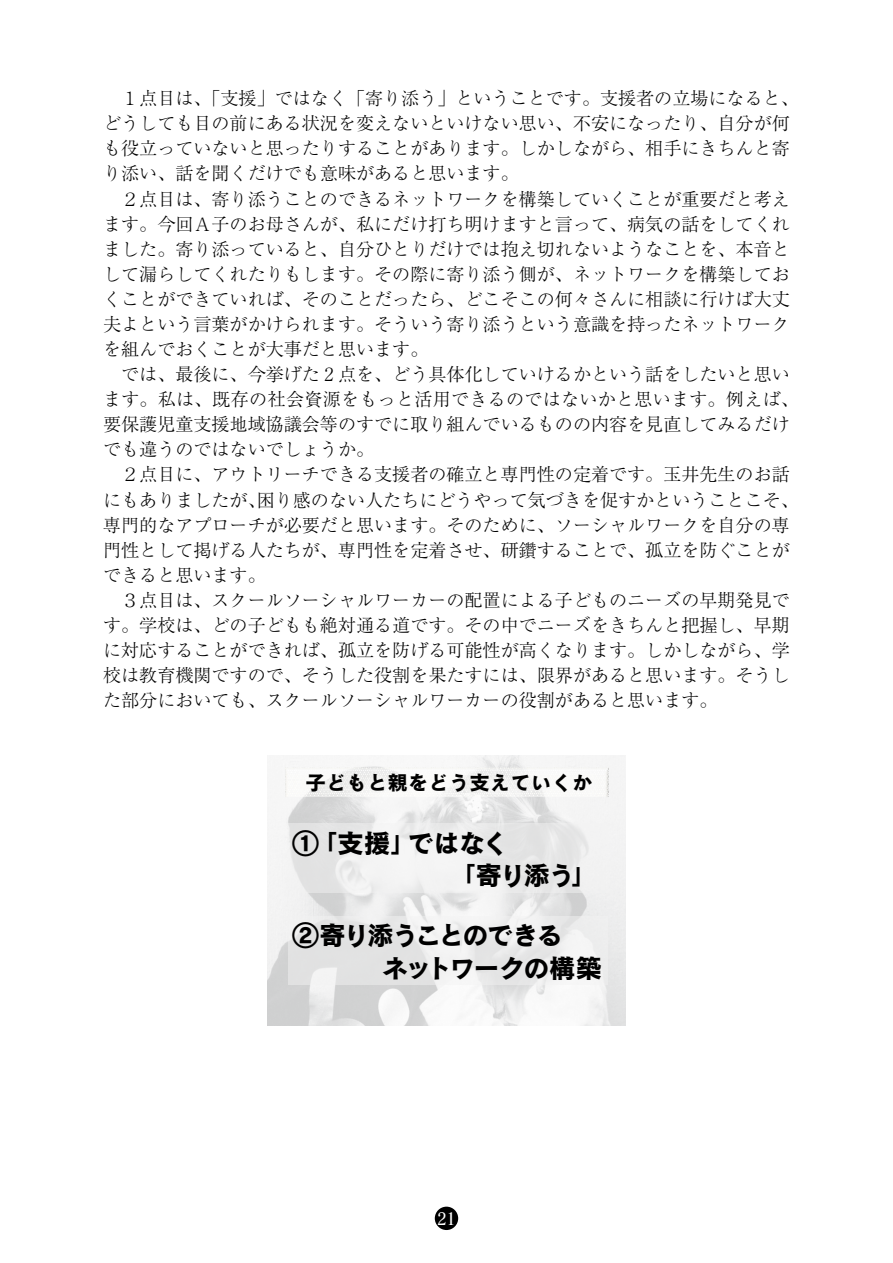
<style>
.page{position:relative;width:893px;height:1263px;background:#fff}
.page>*{position:absolute;margin:0;border:0;box-sizing:border-box;transform-origin:0 0}
.t1{font:26.85px/32.5px "Cezanne Pro B";letter-spacing:-.105em;color:#000}
.t2{font:26.85px/32.5px "Cezanne Pro B";letter-spacing:-.085em;color:#000}
.t3{font:20.55px "Cezanne Pro B";color:#000}
.t4{font:300 18px/25px "Ryumin Pro";color:#000}
.t5{font:16.95px "Matisse Pro DB";color:#fff;scale:.9 1}
</style>
<div class="page">
<div style="left:435px;top:1206px;width:23px;height:24px;background:#000;border-radius:50%"></div>
<img style="left:267px;top:756px;width:358px;height:269px">
<div style="left:289px;top:916px;width:319px;height:69px;background:linear-gradient(to right,#e3e3e3,#f0f0f1)"></div>
<div style="left:289px;top:823px;width:319px;height:69px;background:#ebecec"></div>
<img style="left:285px;top:766px;width:324px;height:63px">
<p class="t4" style="left:103px;top:84px;width:697px">　１点目は、「支援」ではなく「寄り添う」ということです。支援者の立場になると、どうしても目の前にある状況を変えないといけない思い、不安になったり、自分が何も役立っていないと思ったりすることがあります。しかしながら、相手にきちんと寄り添い、話を聞くだけでも意味があると思います。<br>　２点目は、寄り添うことのできるネットワークを構築していくことが重要だと考えます。今回Ａ子のお母さんが、私にだけ打ち明けますと言って、病気の話をしてくれました。寄り添っていると、自分ひとりだけでは抱え切れないようなことを、本音として漏らしてくれたりもします。その際に寄り添う側が、ネットワークを構築しておくことができていれば、そのことだったら、どこそこの何々さんに相談に行けば大丈夫よという言葉がかけられます。そういう寄り添うという意識を持ったネットワークを組んでおくことが大事だと思います。<br>　では、最後に、今挙げた 2 点を、どう具体化していけるかという話をしたいと思います。私は、既存の社会資源をもっと活用できるのではないかと思います。例えば、要保護児童支援地域協議会等のすでに取り組んでいるものの内容を見直してみるだけでも違うのではないでしょうか。<br>　２点目に、アウトリーチできる支援者の確立と専門性の定着です。玉井先生のお話にもありましたが、困り感のない人たちにどうやって気づきを促すかということこそ、専門的なアプローチが必要だと思います。そのために、ソーシャルワークを自分の専門性として掲げる人たちが、専門性を定着させ、研鑽することで、孤立を防ぐことができると思います。<br>　３点目は、スクールソーシャルワーカーの配置による子どものニーズの早期発見です。学校は、どの子どもも絶対通る道です。その中でニーズをきちんと把握し、早期に対応することができれば、孤立を防げる可能性が高くなります。しかしながら、学校は教育機関ですので、そうした役割を果たすには、限界があると思います。そうした部分においても、スクールソーシャルワーカーの役割があると思います。</p>
<p class="t3" style="left:306px;top:769px;width:288px">子どもと親をどう支えていくか</p>
<h1 class="t2" style="left:449px;top:826px;width:150px;text-indent:-157px">①「支援」ではなく<br>「寄り添う」</h1>
<h1 class="t1" style="left:382px;top:918px;width:222px;text-indent:-89px">②寄り添うことのできる<br>ネットワークの構築</h1>
<p class="t5" style="left:437px;top:1207px;width:23px">21</p>
</div>
